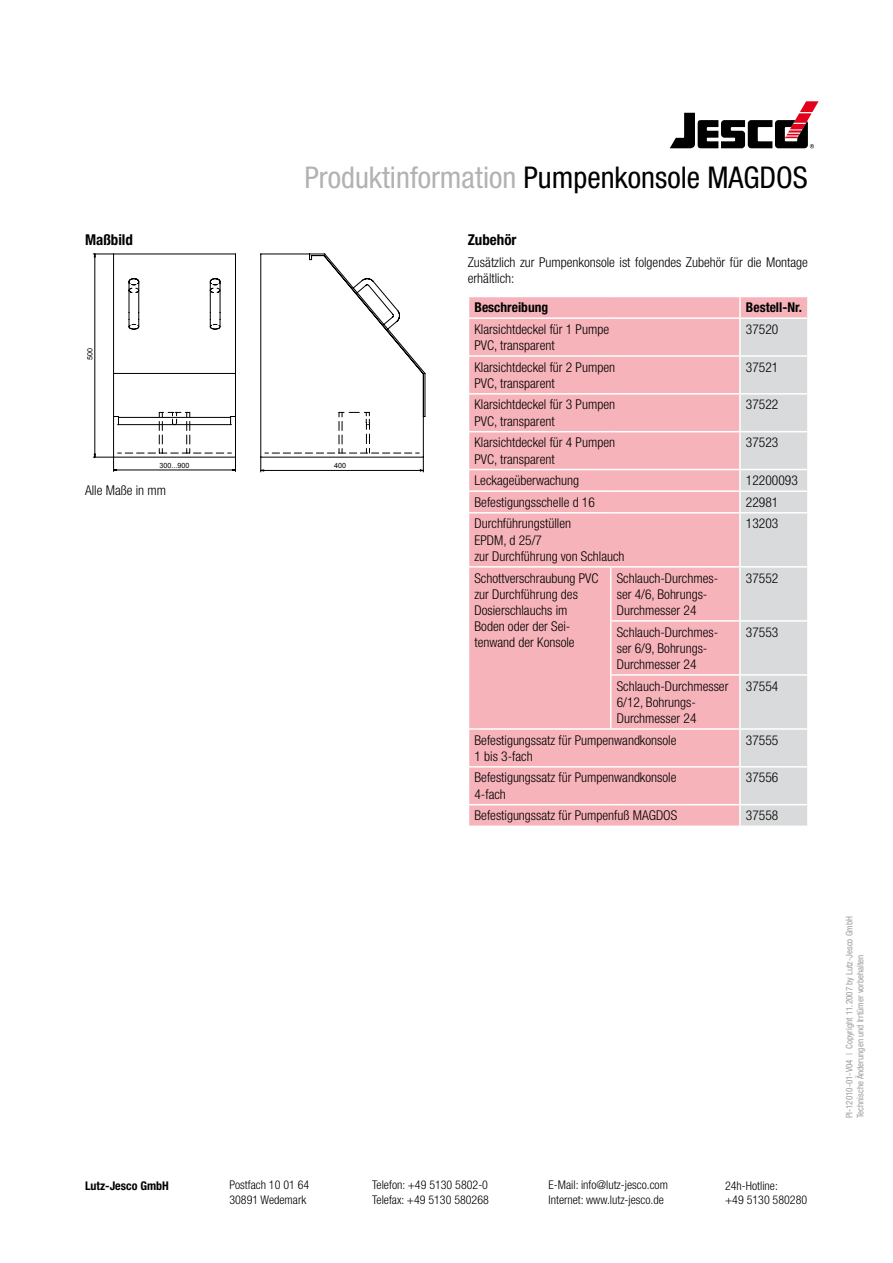
<style>
.page{position:relative;width:893px;height:1263px;background:#fff}
.page>*{position:absolute;margin:0;border:0;box-sizing:border-box;transform-origin:0 0}
.t1{font:condensed 30px "Helvetica Neue LT Pro";color:#000}
.t2{font:700 condensed 15px "Helvetica Neue LT Pro";color:#000}
.t3{font:300 condensed 13.5px/16.2px "Helvetica Neue LT Pro";color:#000}
.t4{font:700 condensed 13.5px "Helvetica Neue LT Pro";color:#000}
.t5{font:300 condensed 12px/14.4px "Helvetica Neue LT Pro";color:#000}
.t6{font:700 condensed 12px "Helvetica Neue LT Pro";color:#000}
.t7{font:condensed 9px/10.8px "Helvetica Neue LT Pro";color:#9c9d9f}
.t8{font:7.2px "Arial";color:#000}
.s1{color:#b1b2b4}
</style>
<div class="page">
<svg style="left:670px;top:101px;width:149px;height:47px"></svg>
<svg style="left:94px;top:254px;width:142px;height:158px"></svg>
<svg style="left:93px;top:254px;width:21px;height:3px"></svg>
<hr style="left:95px;top:254px;width:1px;height:203px;background:#000">
<svg style="left:260px;top:254px;width:165px;height:218px"></svg>
<hr style="left:261px;top:470px;width:162px;height:1px;background:#000">
<svg style="left:93px;top:412px;width:143px;height:59px"></svg>
<hr style="left:114px;top:470px;width:121px;height:1px;background:#000">
<div style="left:469px;top:297px;width:338px;height:528px;background:#f6b3ba"></div>
<div style="left:741px;top:319px;width:66px;height:506px;background:#d9dadb"></div>
<hr style="left:739px;top:297px;width:2px;height:20px;background:#fff">
<hr style="left:468px;top:317px;width:143px;height:2px;background:#fff">
<hr style="left:611px;top:317px;width:129px;height:2px;background:#fff">
<hr style="left:740px;top:317px;width:69px;height:2px;background:#fff">
<hr style="left:739px;top:319px;width:2px;height:36px;background:#fff">
<hr style="left:468px;top:355px;width:143px;height:2px;background:#fff">
<hr style="left:611px;top:355px;width:129px;height:2px;background:#fff">
<hr style="left:740px;top:355px;width:69px;height:2px;background:#fff">
<hr style="left:739px;top:357px;width:2px;height:36px;background:#fff">
<hr style="left:468px;top:393px;width:143px;height:2px;background:#fff">
<hr style="left:611px;top:393px;width:129px;height:2px;background:#fff">
<hr style="left:740px;top:393px;width:69px;height:2px;background:#fff">
<hr style="left:739px;top:395px;width:2px;height:36px;background:#fff">
<hr style="left:468px;top:431px;width:143px;height:1px;background:#fff">
<hr style="left:611px;top:431px;width:129px;height:1px;background:#fff">
<hr style="left:740px;top:431px;width:69px;height:1px;background:#fff">
<hr style="left:739px;top:432px;width:2px;height:37px;background:#fff">
<hr style="left:468px;top:469px;width:143px;height:1px;background:#fff">
<hr style="left:611px;top:469px;width:129px;height:1px;background:#fff">
<hr style="left:740px;top:469px;width:69px;height:1px;background:#fff">
<hr style="left:739px;top:470px;width:2px;height:20px;background:#fff">
<hr style="left:468px;top:490px;width:143px;height:2px;background:#fff">
<hr style="left:611px;top:490px;width:129px;height:2px;background:#fff">
<hr style="left:740px;top:490px;width:69px;height:2px;background:#fff">
<hr style="left:739px;top:492px;width:2px;height:20px;background:#fff">
<hr style="left:468px;top:512px;width:143px;height:1px;background:#fff">
<hr style="left:611px;top:512px;width:129px;height:1px;background:#fff">
<hr style="left:740px;top:512px;width:69px;height:1px;background:#fff">
<hr style="left:739px;top:513px;width:2px;height:53px;background:#fff">
<hr style="left:468px;top:566px;width:143px;height:2px;background:#fff">
<hr style="left:611px;top:566px;width:129px;height:2px;background:#fff">
<hr style="left:610px;top:568px;width:1px;height:52px;background:#fff">
<hr style="left:740px;top:566px;width:69px;height:2px;background:#fff">
<hr style="left:739px;top:568px;width:2px;height:52px;background:#fff">
<hr style="left:610px;top:620px;width:130px;height:2px;background:#fff">
<hr style="left:610px;top:622px;width:1px;height:52px;background:#fff">
<hr style="left:740px;top:620px;width:69px;height:2px;background:#fff">
<hr style="left:739px;top:622px;width:2px;height:52px;background:#fff">
<hr style="left:610px;top:674px;width:130px;height:2px;background:#fff">
<hr style="left:610px;top:676px;width:1px;height:52px;background:#fff">
<hr style="left:740px;top:674px;width:69px;height:2px;background:#fff">
<hr style="left:739px;top:676px;width:2px;height:52px;background:#fff">
<hr style="left:468px;top:728px;width:143px;height:2px;background:#fff">
<hr style="left:611px;top:728px;width:129px;height:2px;background:#fff">
<hr style="left:740px;top:728px;width:69px;height:2px;background:#fff">
<hr style="left:739px;top:730px;width:2px;height:36px;background:#fff">
<hr style="left:468px;top:766px;width:143px;height:1px;background:#fff">
<hr style="left:611px;top:766px;width:129px;height:1px;background:#fff">
<hr style="left:740px;top:766px;width:69px;height:1px;background:#fff">
<hr style="left:739px;top:767px;width:2px;height:37px;background:#fff">
<hr style="left:468px;top:804px;width:143px;height:1px;background:#fff">
<hr style="left:611px;top:804px;width:129px;height:1px;background:#fff">
<hr style="left:740px;top:804px;width:69px;height:1px;background:#fff">
<hr style="left:739px;top:805px;width:2px;height:20px;background:#fff">
<h1 class="t1" style="left:304px;top:160px;width:505px"><span class="s1">Produktinformation</span> Pumpenkonsole MAGDOS</h1>
<p class="t2" style="left:85px;top:231px;width:50px">Maßbild</p>
<p class="t8" style="left:85px;top:360px;width:13px;rotate:-90deg">500</p>
<p class="t8" style="left:159px;top:461px;width:31px">300...900</p>
<p class="t8" style="left:334px;top:461px;width:13px">400</p>
<p class="t3" style="left:85px;top:482px;width:82px">Alle Maße in mm</p>
<p class="t2" style="left:468px;top:231px;width:50px">Zubehör</p>
<p class="t3" style="left:468px;top:254px;width:342px">Zusätzlich zur Pumpenkonsole ist folgendes Zubehör für die Montage erhältlich:</p>
<p class="t4" style="left:474px;top:300px;width:75px">Beschreibung</p>
<p class="t4" style="left:746px;top:300px;width:57px">Bestell-Nr.</p>
<p class="t3" style="left:474px;top:321px;width:136px">Klarsichtdeckel für 1 Pumpe<br>PVC, transparent</p>
<p class="t3" style="left:746px;top:321px;width:34px">37520</p>
<p class="t3" style="left:474px;top:359px;width:142px">Klarsichtdeckel für 2 Pumpen<br>PVC, transparent</p>
<p class="t3" style="left:746px;top:359px;width:34px">37521</p>
<p class="t3" style="left:474px;top:397px;width:142px">Klarsichtdeckel für 3 Pumpen<br>PVC, transparent</p>
<p class="t3" style="left:746px;top:397px;width:34px">37522</p>
<p class="t3" style="left:474px;top:434px;width:142px">Klarsichtdeckel für 4 Pumpen<br>PVC, transparent</p>
<p class="t3" style="left:746px;top:434px;width:34px">37523</p>
<p class="t3" style="left:474px;top:472px;width:106px">Leckageüberwachung</p>
<p class="t3" style="left:746px;top:472px;width:53px">12200093</p>
<p class="t3" style="left:474px;top:494px;width:122px">Befestigungsschelle d 16</p>
<p class="t3" style="left:746px;top:494px;width:34px">22981</p>
<p class="t3" style="left:474px;top:515px;width:152px">Durchführungstüllen<br>EPDM, d 25/7<br>zur Durchführung von Schlauch</p>
<p class="t3" style="left:746px;top:515px;width:34px">13203</p>
<p class="t3" style="left:474px;top:570px;width:125px">Schottverschraubung PVC zur Durchführung des<br>Dosierschlauchs im<br>Boden oder der Sei&shy;tenwand der Konsole</p>
<p class="t3" style="left:617px;top:570px;width:103px">Schlauch-Durchmes&shy;ser 4/6, Bohrungs-<br>Durchmesser 24</p>
<p class="t3" style="left:746px;top:570px;width:34px">37552</p>
<p class="t3" style="left:617px;top:624px;width:103px">Schlauch-Durchmes&shy;ser 6/9, Bohrungs-<br>Durchmesser 24</p>
<p class="t3" style="left:746px;top:624px;width:34px">37553</p>
<p class="t3" style="left:617px;top:678px;width:113px">Schlauch-Durchmesser<br>6/12, Bohrungs-<br>Durchmesser 24</p>
<p class="t3" style="left:746px;top:678px;width:34px">37554</p>
<p class="t3" style="left:474px;top:732px;width:203px">Befestigungssatz für Pumpenwandkonsole<br>1 bis 3-fach</p>
<p class="t3" style="left:746px;top:732px;width:34px">37555</p>
<p class="t3" style="left:474px;top:769px;width:203px">Befestigungssatz für Pumpenwandkonsole<br>4-fach</p>
<p class="t3" style="left:746px;top:769px;width:34px">37556</p>
<p class="t3" style="left:474px;top:807px;width:204px">Befestigungssatz für Pumpenfuß MAGDOS</p>
<p class="t3" style="left:746px;top:807px;width:34px">37558</p>
<p class="t6" style="left:85px;top:1178px;width:85px">Lutz-Jesco GmbH</p>
<p class="t5" style="left:229px;top:1178px;width:81px">Postfach 10 01 64<br>30891 Wedemark</p>
<p class="t5" style="left:372px;top:1178px;width:118px">Telefon: +49 5130 5802-0<br>Telefax: +49 5130 580268</p>
<p class="t5" style="left:549px;top:1178px;width:121px">E-Mail: info@lutz-jesco.com<br>Internet: www.lutz-jesco.de</p>
<p class="t5" style="left:725px;top:1178px;width:84px">24h-Hotline:<br>+49 5130 580280</p>
<p class="t7" style="left:844px;top:1118px;width:204px;rotate:-90deg">PI-12010-01-V04 | Copyright 11.2007 by Lutz-Jesco GmbH<br>Technische Änderungen und Irrtümer vorbehalten</p>
</div>
